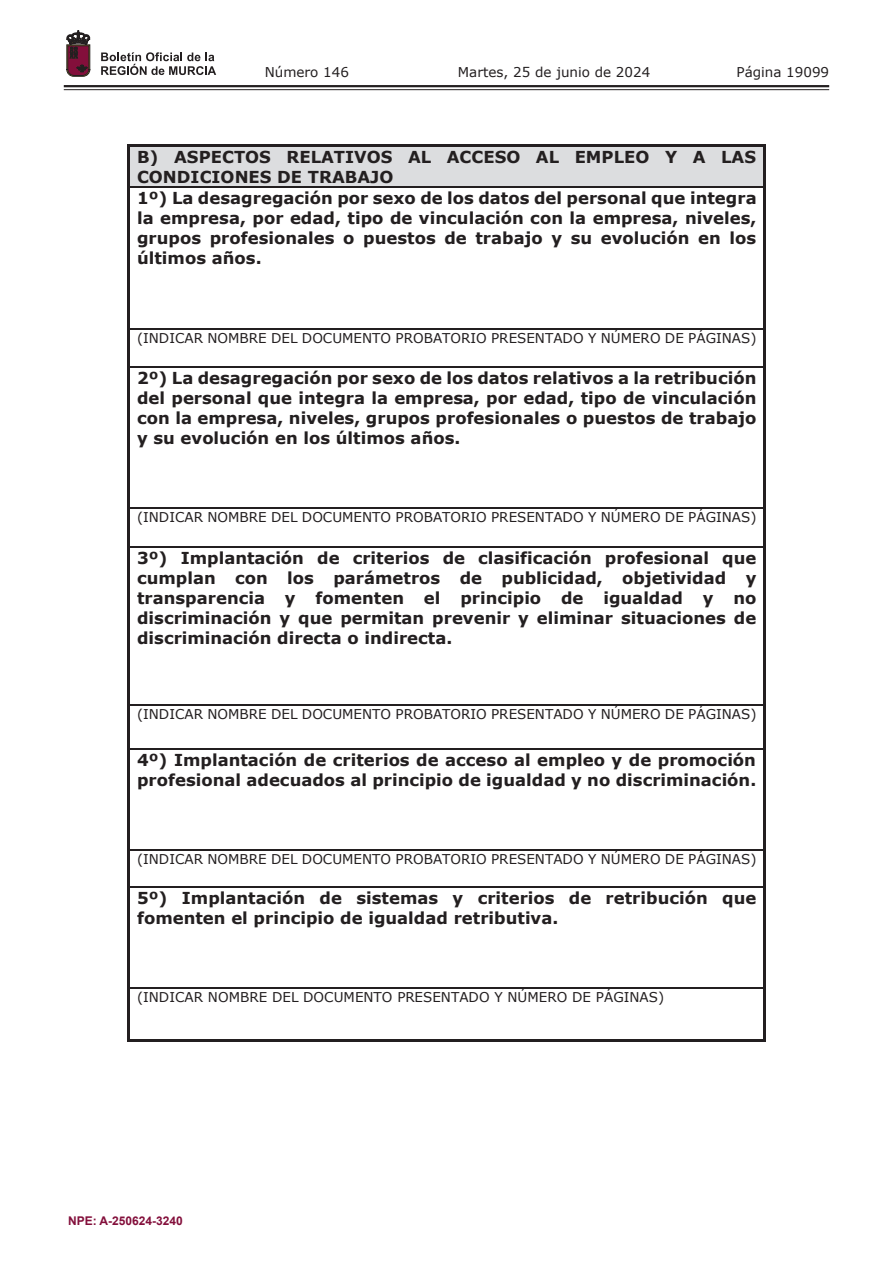
<style>
.page{position:relative;width:893px;height:1263px;background:#fff}
.page>*{position:absolute;margin:0;border:0;box-sizing:border-box;transform-origin:0 0}
.t1{font:700 16.5px/20.1px "Verdana";color:#231f20}
.t2{font:13.5px "Verdana";color:#231f20}
.t3{font:700 12px "Arial";color:#830f3b}
</style>
<div class="page">
<hr style="left:64px;top:85px;width:765px;height:2px;background:#231f20">
<hr style="left:64px;top:89px;width:765px;height:1px;background:#231f20">
<svg style="left:101px;top:52px;width:115px;height:23px"></svg>
<svg style="left:67px;top:31px;width:23px;height:45px"></svg>
<div style="left:130px;top:146px;width:633px;height:41px;background:#dcdddf"></div>
<hr style="left:128px;top:144px;width:638px;height:2px;background:#231f20">
<hr style="left:128px;top:146px;width:2px;height:41px;background:#231f20">
<hr style="left:763px;top:146px;width:3px;height:41px;background:#231f20">
<hr style="left:130px;top:187px;width:633px;height:1px;background:#231f20">
<hr style="left:128px;top:188px;width:2px;height:140px;background:#231f20">
<hr style="left:763px;top:188px;width:3px;height:140px;background:#231f20">
<hr style="left:130px;top:328px;width:633px;height:1px;background:#231f20">
<hr style="left:128px;top:329px;width:2px;height:37px;background:#231f20">
<hr style="left:763px;top:329px;width:3px;height:37px;background:#231f20">
<hr style="left:130px;top:366px;width:633px;height:1px;background:#231f20">
<hr style="left:128px;top:367px;width:2px;height:140px;background:#231f20">
<hr style="left:763px;top:367px;width:3px;height:140px;background:#231f20">
<hr style="left:130px;top:507px;width:633px;height:1px;background:#231f20">
<hr style="left:128px;top:509px;width:2px;height:37px;background:#231f20">
<hr style="left:763px;top:509px;width:3px;height:37px;background:#231f20">
<hr style="left:130px;top:546px;width:633px;height:1px;background:#231f20">
<hr style="left:128px;top:548px;width:2px;height:156px;background:#231f20">
<hr style="left:763px;top:548px;width:3px;height:156px;background:#231f20">
<hr style="left:130px;top:704px;width:633px;height:1px;background:#231f20">
<hr style="left:128px;top:705px;width:2px;height:43px;background:#231f20">
<hr style="left:763px;top:705px;width:3px;height:43px;background:#231f20">
<hr style="left:130px;top:748px;width:633px;height:1px;background:#231f20">
<hr style="left:128px;top:749px;width:2px;height:101px;background:#231f20">
<hr style="left:763px;top:749px;width:3px;height:101px;background:#231f20">
<hr style="left:130px;top:850px;width:633px;height:1px;background:#231f20">
<hr style="left:128px;top:851px;width:2px;height:35px;background:#231f20">
<hr style="left:763px;top:851px;width:3px;height:35px;background:#231f20">
<hr style="left:130px;top:886px;width:633px;height:1px;background:#231f20">
<hr style="left:128px;top:887px;width:2px;height:100px;background:#231f20">
<hr style="left:763px;top:887px;width:3px;height:100px;background:#231f20">
<hr style="left:130px;top:987px;width:633px;height:2px;background:#231f20">
<hr style="left:128px;top:989px;width:2px;height:53px;background:#231f20">
<hr style="left:128px;top:1039px;width:635px;height:3px;background:#231f20">
<hr style="left:763px;top:989px;width:3px;height:53px;background:#231f20">
<p class="t2" style="left:265px;top:62px;width:86px">Número 146</p>
<p class="t2" style="left:458px;top:62px;width:194px">Martes, 25 de junio de 2024</p>
<p class="t2" style="left:736px;top:62px;width:94px">Página 19099</p>
<p class="t1" style="left:137px;top:147px;width:621px">B) ASPECTOS RELATIVOS AL ACCESO AL EMPLEO Y A LAS CONDICIONES DE TRABAJO<br>1º) La desagregación por sexo de los datos del personal que integra la empresa, por edad, tipo de vinculación con la empresa, niveles, grupos profesionales o puestos de trabajo y su evolución en los últimos años.</p>
<p class="t2" style="left:137px;top:329px;width:621px">(INDICAR NOMBRE DEL DOCUMENTO PROBATORIO PRESENTADO Y NÚMERO DE PÁGINAS)</p>
<p class="t1" style="left:137px;top:367px;width:621px;text-align:justify">2º) La desagregación por sexo de los datos relativos a la retribución del personal que integra la empresa, por edad, tipo de vinculación con la empresa, niveles, grupos profesionales o puestos de trabajo y su evolución en los últimos años.</p>
<p class="t2" style="left:137px;top:508px;width:621px">(INDICAR NOMBRE DEL DOCUMENTO PROBATORIO PRESENTADO Y NÚMERO DE PÁGINAS)</p>
<p class="t1" style="left:137px;top:548px;width:621px;text-align:justify">3º) Implantación de criterios de clasificación profesional que cumplan con los parámetros de publicidad, objetividad y transparencia y fomenten el principio de igualdad y no discriminación y que permitan prevenir y eliminar situaciones de discriminación directa o indirecta.</p>
<p class="t2" style="left:137px;top:705px;width:621px">(INDICAR NOMBRE DEL DOCUMENTO PROBATORIO PRESENTADO Y NÚMERO DE PÁGINAS)</p>
<p class="t1" style="left:137px;top:750px;width:621px">4º) Implantación de criterios de acceso al empleo y de promoción profesional adecuados al principio de igualdad y no discriminación.</p>
<p class="t2" style="left:137px;top:850px;width:621px">(INDICAR NOMBRE DEL DOCUMENTO PROBATORIO PRESENTADO Y NÚMERO DE PÁGINAS)</p>
<p class="t1" style="left:137px;top:887px;width:621px">5º) Implantación de sistemas y criterios de retribución que fomenten el principio de igualdad retributiva.</p>
<p class="t2" style="left:137px;top:988px;width:529px">(INDICAR NOMBRE DEL DOCUMENTO PRESENTADO Y NÚMERO DE PÁGINAS)</p>
<p class="t3" style="left:68px;top:1212px;width:116px">NPE: A-250624-3240</p>
</div>
